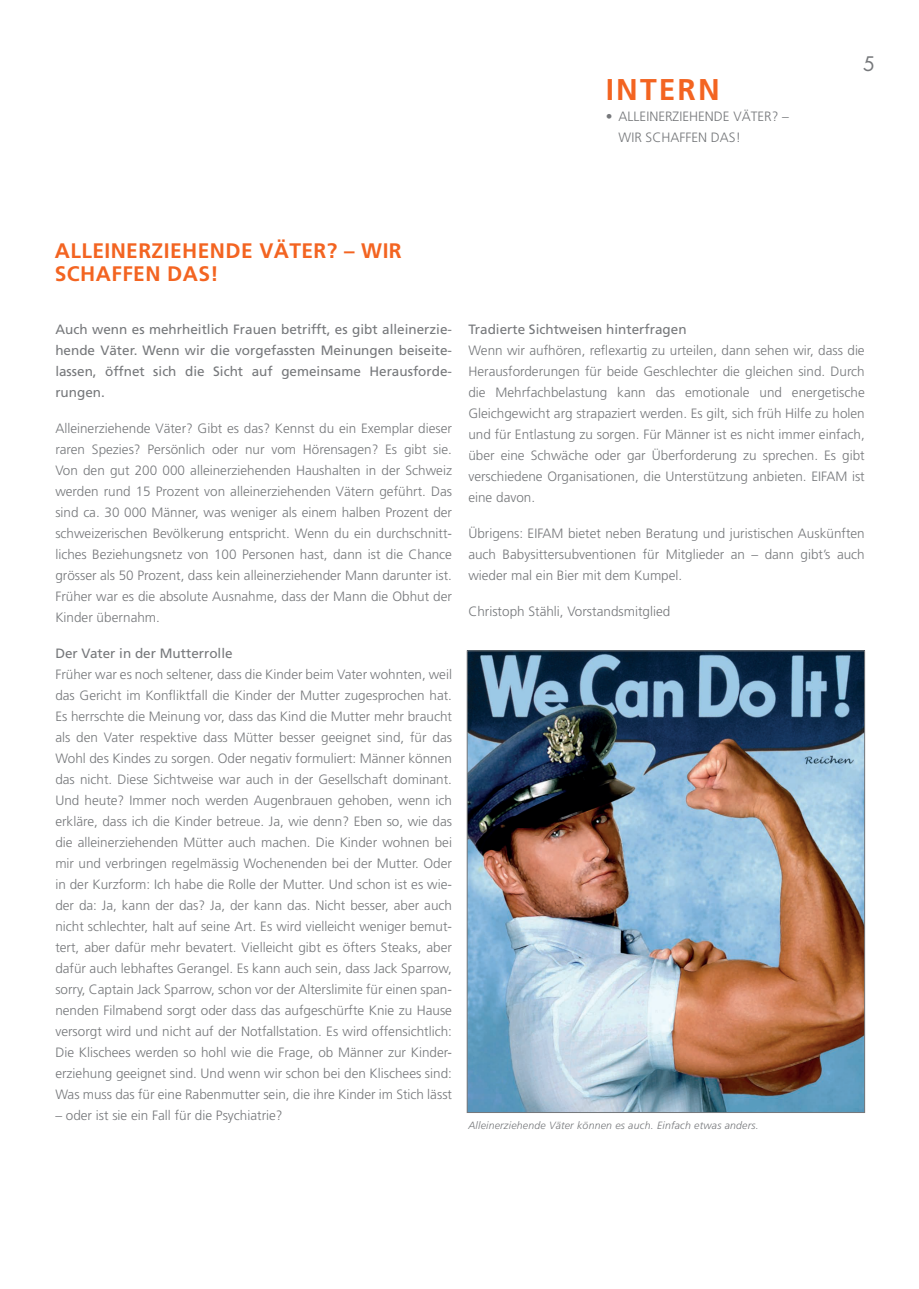
<style>
.page{position:relative;width:919px;height:1289px;background:#fff}
.page>*{position:absolute;margin:0;border:0;box-sizing:border-box;transform-origin:0 0}
.t1{font:700 30px "Frutiger";color:#f36421}
.t2{font:700 21px/22.5px "Frutiger";letter-spacing:.02em;color:#f36421}
.t3{font:19.5px "Futura";color:#76787b}
.t4{font:300 13.5px/21px "Frutiger";color:#76787b;text-align:justify}
.t5{font:13.5px/21px "Frutiger";color:#76787b;text-align:justify}
.t6{font:italic 300 10.5px "Frutiger";letter-spacing:.02em;color:#76787b}
</style>
<div class="page">
<img style="left:469px;top:652px;width:393px;height:458px">
<h1 class="t1" style="left:605px;top:72px;width:115px">INTERN</h1>
<p class="t4" style="left:618px;top:106px;width:172px;text-indent:-13px">• Alleinerziehende Väter? –<br>Wir schaffen das!</p>
<h3 class="t3" style="left:863px;top:50px;width:14px">5</h3>
<h2 class="t2" style="left:55px;top:239px;width:348px;text-indent:50px">INERZIEHENDE VÄTER? – WIR<br>SCHAFFEN DAS!</h2>
<h2 class="t2" style="left:55px;top:239px;width:13px">ALLE</h2>
<p class="t5" style="left:55px;top:318px;width:398px">Auch wenn es mehrheitlich Frauen betrifft, es gibt alleinerzie&shy;hende Väter. Wenn wir die vorgefassten Meinungen beiseite&shy;lassen, öffnet sich die Sicht auf gemeinsame Herausforde&shy;rungen.</p>
<p class="t4" style="left:55px;top:417px;width:398px">Alleinerziehende Väter? Gibt es das? Kennst du ein Exemplar dieser raren Spezies? Persönlich oder nur vom Hörensagen? Es gibt sie.<br>Von den gut 200 000 alleinerziehenden Haushalten in der Schweiz werden rund 15 Prozent von alleinerziehenden Vätern geführt. Das sind ca. 30 000 Männer, was weniger als einem halben Prozent der schweizerischen Bevölkerung entspricht. Wenn du ein durchschnitt&shy;liches Beziehungsnetz von 100 Personen hast, dann ist die Chance grösser als 50 Prozent, dass kein alleinerziehender Mann darunter ist.<br>Früher war es die absolute Ausnahme, dass der Mann die Obhut der Kinder übernahm.</p>
<p class="t5" style="left:55px;top:642px;width:179px">Der Vater in der Mutterrolle</p>
<p class="t4" style="left:55px;top:664px;width:398px">Früher war es noch seltener, dass die Kinder beim Vater wohnten, weil das Gericht im Konfliktfall die Kinder der M utter zugesprochen hat.<br>Es herrschte die Meinung vor, dass das Kind die M utter mehr braucht als den Vater respektive dass M ütter besser geeignet sind, für das Wohl des Kindes zu sorgen. Oder negativ formuliert: Männer können das nicht. Diese Sichtweise war auch in der Gesellschaft dominant.<br>U nd heute? Immer noch werden Augenbrauen gehoben, wenn ich erkläre, dass ich die Kinder betreue. Ja, wie denn? Eben so, wie das die alleinerziehenden M ütter auch machen. Die Kinder wohnen bei mir und verbringen regelmässig Wochenenden bei der M utter. Oder in der Kurzform: Ich habe die Rolle der M utter. U nd schon ist es wie&shy;der da: Ja, kann der das? Ja, der kann das. Nicht besser, aber auch nicht schlechter, halt auf seine Art. Es wird vielleicht weniger bemut&shy;tert, aber dafür mehr bevatert. Vielleicht gibt es öfters Steaks, aber dafür auch lebhaftes Gerangel. Es kann auch sein, dass Jack Sparrow, sorry, Captain Jack Sparrow, schon vor der Alterslimite für einen span&shy;nenden Filmabend sorgt oder dass das aufgeschürfte Knie zu Hause versorgt wird und nicht auf der Notfallstation. Es wird offensichtlich:<br>Die Klischees werden so hohl wie die Frage, ob Männer zur Kinder&shy;erziehung geeignet sind. U nd wenn wir schon bei den Klischees sind:<br>Was muss das für eine Rabenmutter sein, die ihre Kinder im Stich lässt</p>
<p class="t4" style="left:55px;top:1105px;width:229px">– oder ist sie ein Fall für die Psychiatrie?</p>
<p class="t5" style="left:468px;top:319px;width:220px">Tradierte Sichtweisen hinterfragen</p>
<p class="t4" style="left:468px;top:340px;width:398px">Wenn wir aufhören, reflexartig zu urteilen, dann sehen wir, dass die Herausforderungen für beide Geschlechter die gleichen sind. Durch die Mehrfachbelastung kann das emotionale und energetische Gleichgewicht arg strapaziert werden. Es gilt, sich früh H ilfe zu holen und für Entlastung zu sorgen. Für Männer ist es nicht immer einfach, über eine Schwäche oder gar Ü berforderung zu sprechen. Es gibt verschiedene Organisationen, die U nterstützung anbieten. EIFAM ist eine davon.</p>
<p class="t4" style="left:468px;top:523px;width:398px">Ü brigens: EIFAM bietet neben Beratung und juristischen Auskünften auch Babysittersubventionen für M itglieder an – dann gibt’s auch wieder mal ein Bier mit dem Kumpel.</p>
<p class="t4" style="left:468px;top:601px;width:203px">C hristoph Stähli, Vorstandsmitglied</p>
<p class="t6" style="left:468px;top:1119px;width:292px">Alleinerziehende Väter können es auch. Einfach etwas anders.</p>
</div>
